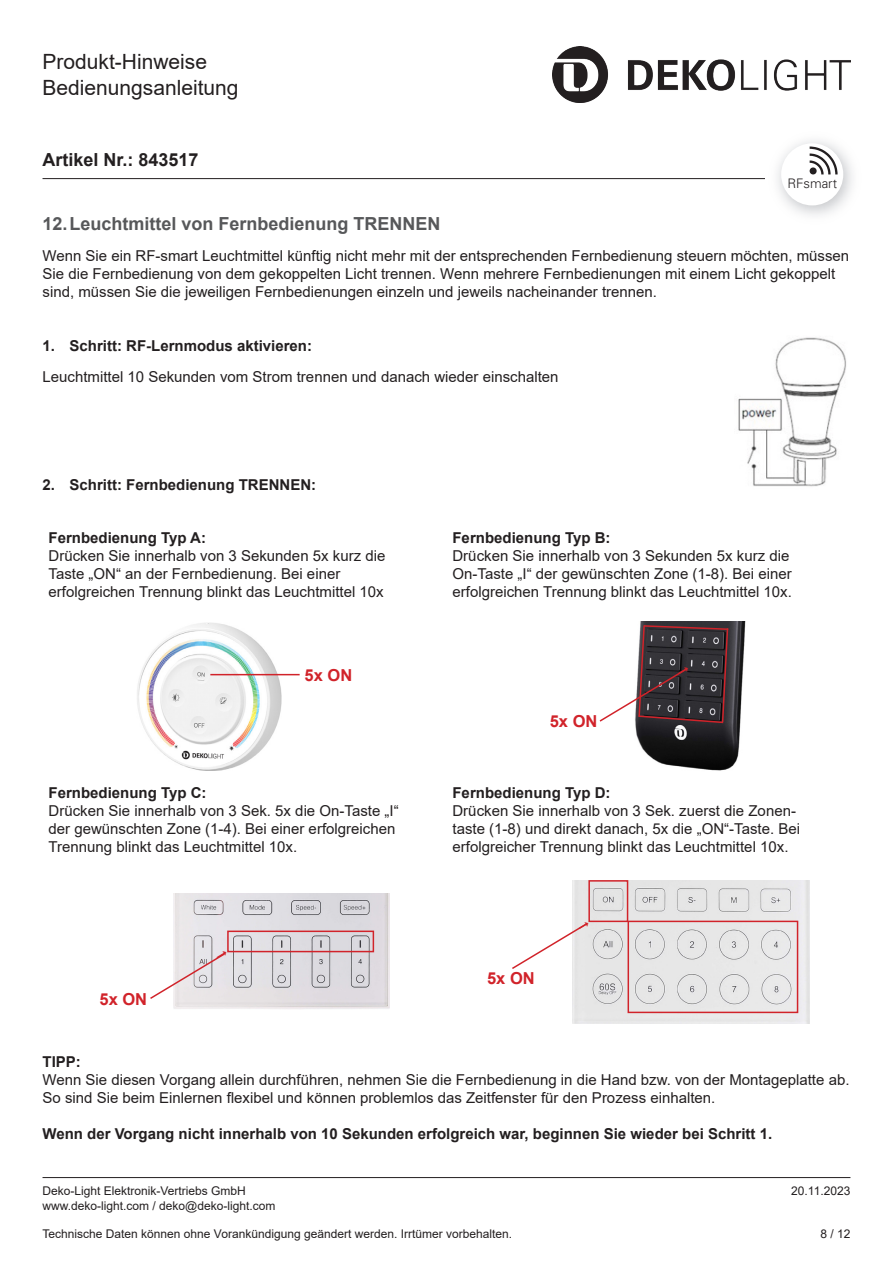
<style>
.page{position:relative;width:893px;height:1263px;background:#fff}
.page>*{position:absolute;margin:0;border:0;box-sizing:border-box;transform-origin:0 0}
.t1{font:21px/25.2px "Arial";color:#231f20}
.t2{font:700 18px "Arial";color:#57585a}
.t3{font:700 18px "Arial";color:#231f20}
.Hervorhebung___Wichtig___Achtung{font:700 16.5px "Arial";color:#d1232a}
.Lauftext{font:15px/18px "Arial";color:#231f20}
.Lauftext-2{font:700 15px "Arial";color:#231f20}
.t4{font:300 13.2px "Univers";color:#231f20}
.t5{font:12px "Arial";color:#231f20}
</style>
<div class="page">
<hr style="left:43px;top:178px;width:807px;height:1px;background:#231f20">
<hr style="left:43px;top:1177px;width:807px;height:1px;background:#231f20">
<img style="left:553px;top:46px;width:297px;height:56px">
<img style="left:765px;top:140px;width:87px;height:75px">
<div style="left:781px;top:143px;width:62px;height:62px;background:#fff;border-radius:50%"></div>
<svg style="left:810px;top:146px;width:28px;height:28px"></svg>
<img style="left:738px;top:337px;width:108px;height:150px">
<img style="left:137px;top:623px;width:145px;height:148px">
<hr style="left:210px;top:674px;width:90px;height:1px;background:#d1232a">
<img style="left:635px;top:621px;width:111px;height:150px">
<img style="left:174px;top:893px;width:215px;height:116px">
<div style="left:227px;top:930px;width:147px;height:22px;border:2px solid #d1232a"></div>
<img style="left:572px;top:881px;width:238px;height:142px">
<div style="left:628px;top:921px;width:170px;height:92px;border:2px solid #d1232a"></div>
<div style="left:588px;top:880px;width:40px;height:42px;border:2px solid #d1232a"></div>
<svg style="left:599px;top:624px;width:131px;height:100px"></svg>
<svg style="left:150px;top:950px;width:78px;height:50px"></svg>
<svg style="left:512px;top:920px;width:78px;height:50px"></svg>
<h1 class="t1" style="left:43px;top:49px;width:198px">Produkt-Hinweise<br>Bedienungsanleitung</h1>
<p class="t3" style="left:43px;top:147px;width:158px">Artikel Nr.: 843517</p>
<p class="t4" style="left:787px;top:175px;width:51px">RFsmart</p>
<p class="t2" style="left:43px;top:211px;width:400px">12.Leuchtmittel von Fernbedienung TRENNEN</p>
<p class="Lauftext" style="left:43px;top:246px;width:808px">Wenn Sie ein RF-smart Leuchtmittel künftig nicht mehr mit der entsprechenden Fernbedienung steuern möchten, müssen<br>Sie die Fernbedienung von dem gekoppelten Licht trennen. Wenn mehrere Fernbedienungen mit einem Licht gekoppelt sind, müssen Sie die jeweiligen Fernbedienungen einzeln und jeweils nacheinander trennen.</p>
<p class="Lauftext-2" style="left:43px;top:335px;width:271px">1. Schritt: RF-Lernmodus aktivieren:</p>
<p class="Lauftext" style="left:43px;top:367px;width:518px">Leuchtmittel 10 Sekunden vom Strom trennen und danach wieder einschalten</p>
<p class="Lauftext-2" style="left:43px;top:474px;width:275px">2. Schritt: Fernbedienung TRENNEN:</p>
<p class="Lauftext-2" style="left:49px;top:527px;width:159px">Fernbedienung Typ A:</p>
<p class="Lauftext" style="left:49px;top:547px;width:338px">Drücken Sie innerhalb von 3 Sekunden 5x kurz die</p>
<p class="Lauftext" style="left:49px;top:565px;width:293px">Taste „ON“ an der Fernbedienung. Bei einer</p>
<p class="Lauftext" style="left:49px;top:583px;width:337px">erfolgreichen Trennung blinkt das Leuchtmittel 10x</p>
<p class="Hervorhebung___Wichtig___Achtung" style="left:305px;top:663px;width:49px">5x ON</p>
<p class="Lauftext-2" style="left:49px;top:782px;width:160px">Fernbedienung Typ C:</p>
<p class="Lauftext" style="left:49px;top:802px;width:352px">Drücken Sie innerhalb von 3 Sek. 5x die On-Taste „I“</p>
<p class="Lauftext" style="left:49px;top:820px;width:348px">der gewünschten Zone (1-4). Bei einer erfolgreichen<br>Trennung blinkt das Leuchtmittel 10x.</p>
<p class="Hervorhebung___Wichtig___Achtung" style="left:100px;top:987px;width:49px">5x ON</p>
<p class="Lauftext-2" style="left:452px;top:527px;width:160px">Fernbedienung Typ B:</p>
<p class="Lauftext" style="left:452px;top:547px;width:341px">Drücken Sie innerhalb von 3 Sekunden 5x kurz die<br>On-Taste „I“ der gewünschten Zone (1-8). Bei einer erfolgreichen Trennung blinkt das Leuchtmittel 10x.</p>
<p class="Hervorhebung___Wichtig___Achtung" style="left:550px;top:710px;width:49px">5x ON</p>
<p class="Lauftext-2" style="left:452px;top:782px;width:160px">Fernbedienung Typ D:</p>
<p class="Lauftext" style="left:452px;top:802px;width:349px">Drücken Sie innerhalb von 3 Sek. zuerst die Zonen&shy;taste (1-8) und direkt danach, 5x die „ON“-Taste. Bei erfolgreicher Trennung blinkt das Leuchtmittel 10x.</p>
<p class="Hervorhebung___Wichtig___Achtung" style="left:487px;top:967px;width:49px">5x ON</p>
<p class="Lauftext-2" style="left:43px;top:1051px;width:40px">TIPP:</p>
<p class="Lauftext" style="left:43px;top:1070px;width:808px">Wenn Sie diesen Vorgang allein durchführen, nehmen Sie die Fernbedienung in die Hand bzw. von der Montageplatte ab.<br>So sind Sie beim Einlernen flexibel und können problemlos das Zeitfenster für den Prozess einhalten.</p>
<p class="Lauftext-2" style="left:43px;top:1123px;width:731px">Wenn der Vorgang nicht innerhalb von 10 Sekunden erfolgreich war, beginnen Sie wieder bei Schritt 1.</p>
<p class="t5" style="left:43px;top:1183px;width:205px">Deko-Light Elektronik-Vertriebs GmbH</p>
<p class="t5" style="left:791px;top:1183px;width:61px">20.11.2023</p>
<p class="t5" style="left:43px;top:1197px;width:234px">www.deko-light.com / deko@deko-light.com</p>
<p class="t5" style="left:43px;top:1226px;width:471px">Technische Daten können ohne Vorankündigung geändert werden. Irrtümer vorbehalten.</p>
<p class="t5" style="left:820px;top:1226px;width:32px">8 / 12</p>
</div>
